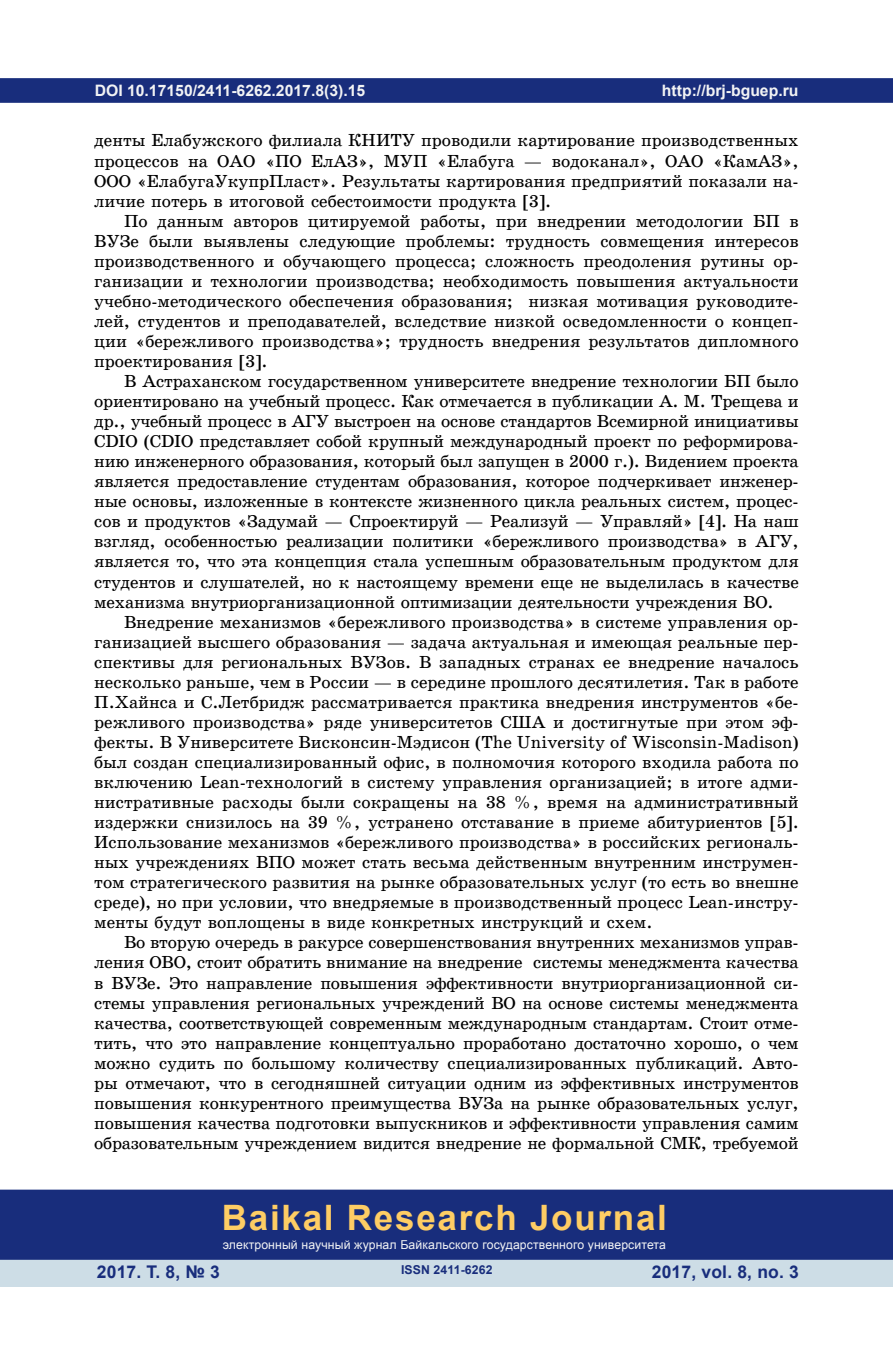
<style>
.page{position:relative;width:893px;height:1360px;background:#fff}
.page>*{position:absolute;margin:0;border:0;box-sizing:border-box;transform-origin:0 0}
.t1{font:700 35px "Arial";letter-spacing:.05em;color:#fecd64}
.Текст{font:17.5px/19.9px "School Book C";color:#000;text-align:justify}
.t2{font:700 17.5px "Arial";letter-spacing:.01em;color:#182d7c}
.Текст-2{font:700 15.75px "Arial";color:#f2f3f4}
.t3{font:12.25px "Arial";letter-spacing:.01em;color:#f2f3f4}
.t4{font:700 12.25px "Arial";letter-spacing:.01em;color:#182d7c}
</style>
<div class="page">
<div style="left:0;top:78px;width:893px;height:25px;background:#182d7c;border:2px solid #182d7c"></div>
<div style="left:0;top:1258px;width:893px;height:28px;background:#cddde6"></div>
<div style="left:0;top:1189px;width:893px;height:70px;background:#182d7c;border:2px solid #182d7c"></div>
<p class="Текст-2" style="left:95px;top:79px;width:272px">DOI 10.17150/2411-6262.2017.8(3).15</p>
<p class="Текст" style="left:94px;top:131px;width:706px">денты Елабужского филиала КНИТУ проводили картирование производственных процессов на ОАО «ПО ЕлАЗ», МУП «Елабуга — водоканал», ОАО «КамАЗ», ООО «ЕлабугаУкупрПласт». Результаты картирования предприятий показали на&shy;личие потерь в итоговой себестоимости продукта [3].</p>
<p class="Текст" style="left:94px;top:211px;width:706px;text-indent:30px">По данным авторов цитируемой работы, при внедрении методологии БП в ВУЗе были выявлены следующие проблемы: трудность совмещения интересов производственного и обучающего процесса; сложность преодоления рутины ор&shy;ганизации и технологии производства; необходимость повышения актуальности учебно-методического обеспечения образования; низкая мотивация руководите&shy;лей, студентов и преподавателей, вследствие низкой осведомленности о концеп&shy;ции «бережливого производства»; трудность внедрения результатов дипломного проектирования [3].</p>
<p class="Текст" style="left:94px;top:371px;width:706px;text-indent:30px">В Астраханском государственном университете внедрение технологии БП было ориентировано на учебный процесс. Как отмечается в публикации А. М. Трещева и др., учебный процесс в АГУ выстроен на основе стандартов Всемирной инициативы CDIO (CDIO представляет собой крупный международный проект по реформирова&shy;нию инженерного образования, который был запущен в 2000 г.). Видением проекта является предоставление студентам образования, которое подчеркивает инженер&shy;ные основы, изложенные в контексте жизненного цикла реальных систем, процес&shy;сов и продуктов «Задумай — Спроектируй — Реализуй — Управляй» [4]. На наш взгляд, особенностью реализации политики «бережливого производства» в АГУ, является то, что эта концепция стала успешным образовательным продуктом для студентов и слушателей, но к настоящему времени еще не выделилась в качестве механизма внутриорганизационной оптимизации деятельности учреждения ВО.</p>
<p class="Текст" style="left:94px;top:612px;width:706px;text-indent:30px">Внедрение механизмов «бережливого производства» в системе управления ор&shy;ганизацией высшего образования — задача актуальная и имеющая реальные пер&shy;спективы для региональных ВУЗов. В западных странах ее внедрение началось несколько раньше, чем в России — в середине прошлого десятилетия. Так в работе П.Хайнса и С.Летбридж рассматривается практика внедрения инструментов «бе&shy;режливого производства» ряде университетов США и достигнутые при этом эф&shy;фекты. В Университете Висконсин-Мэдисон (The University of Wisconsin-Madison) был создан специализированный офис, в полномочия которого входила работа по включению Lean-технологий в систему управления организацией; в итоге адми&shy;нистративные расходы были сокращены на 38 %, время на административный издержки снизилось на 39 %, устранено отставание в приеме абитуриентов [5].<br>Использование механизмов «бережливого производства» в российских региональ&shy;ных учреждениях ВПО может стать весьма действенным внутренним инструмен&shy;том стратегического развития на рынке образовательных услуг (то есть во внешне среде), но при условии, что внедряемые в производственный процесс Lean-инстру&shy;менты будут воплощены в виде конкретных инструкций и схем.</p>
<p class="Текст" style="left:94px;top:932px;width:706px;text-indent:30px">Во вторую очередь в ракурсе совершенствования внутренних механизмов управ&shy;ления ОВО, стоит обратить внимание на внедрение системы менеджмента качества в ВУЗе. Это направление повышения эффективности внутриорганизационной си&shy;стемы управления региональных учреждений ВО на основе системы менеджмента качества, соответствующей современным международным стандартам. Стоит отме&shy;тить, что это направление концептуально проработано достаточно хорошо, о чем можно судить по большому количеству специализированных публикаций. Авто&shy;ры отмечают, что в сегодняшней ситуации одним из эффективных инструментов повышения конкурентного преимущества ВУЗа на рынке образовательных услуг, повышения качества подготовки выпускников и эффективности управления самим образовательным учреждением видится внедрение не формальной СМК, требуемой</p>
<p class="Текст-2" style="left:662px;top:79px;width:138px">http://brj-bguep.ru</p>
<h1 class="t1" style="left:222px;top:1193px;width:447px">Baikal Research Journal</h1>
<p class="t3" style="left:223px;top:1236px;width:445px">электронный научный журнал Байкальского государственного университета</p>
<p class="t2" style="left:97px;top:1259px;width:125px">2017. Т. 8, № 3</p>
<p class="t2" style="left:652px;top:1259px;width:149px">2017, vol. 8, no. 3</p>
<p class="t4" style="left:401px;top:1261px;width:93px">ISSN 2411-6262</p>
</div>
